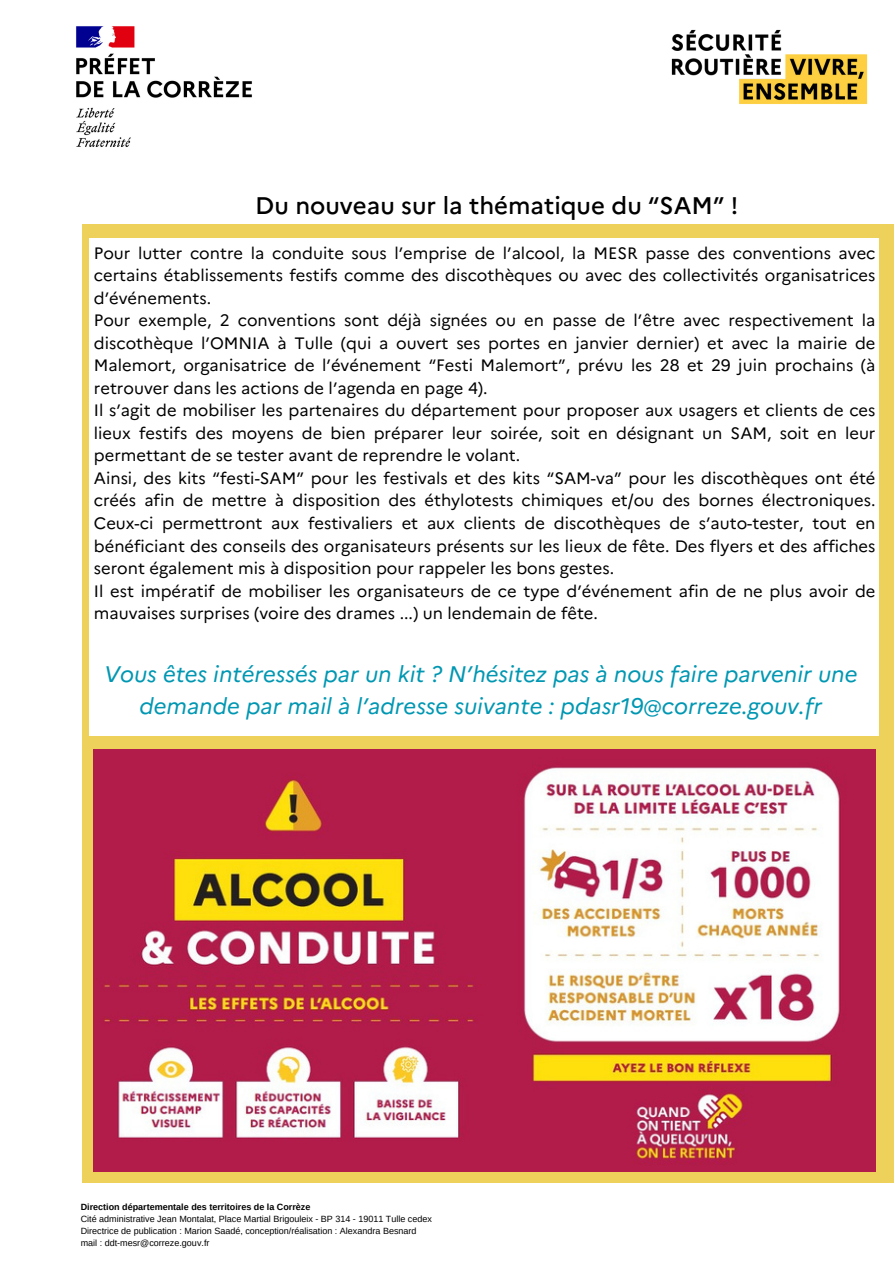
<style>
.page{position:relative;width:894px;height:1264px;background:#fff}
.page>*{position:absolute;margin:0;border:0;box-sizing:border-box;transform-origin:0 0}
.t1{font:500 24px "Marianne";color:#000}
.t2{font:italic 22.5px/31.5px "Marianne";color:#0097b2;text-align:center}
.t3{font:16.5px/22.5px "Marianne";color:#000}
.t4{font:9px/12px "Arimo";color:#000}
.t5{font:700 9px "Arimo";color:#000}
</style>
<div class="page">
<div style="left:82px;top:224px;width:811px;height:958px;background:#edd15a"></div>
<img style="left:671px;top:29px;width:197px;height:76px">
<img style="left:76px;top:26px;width:176px;height:121px">
<div style="left:89px;top:238px;width:789px;height:497px;background:#fff"></div>
<img style="left:93px;top:749px;width:782px;height:422px">
<h1 class="t1" style="left:255px;top:187px;width:484px">Du nouveau sur la thématique du “SAM” !</h1>
<p class="t3" style="left:94px;top:240px;width:783px">Pour lutter contre la conduite sous l’emprise de l’alcool, la MESR passe des conventions avec certains établissements festifs comme des discothèques ou avec des collectivités organisatrices d’événements.<br>Pour exemple, 2 conventions sont déjà signées ou en passe de l’être avec respectivement la discothèque l’OMNIA à Tulle (qui a ouvert ses portes en janvier dernier) et avec la mairie de Malemort, organisatrice de l’événement “Festi Malemort”, prévu les 28 et 29 juin prochains (à retrouver dans les actions de l’agenda en page 4).<br>Il s’agit de mobiliser les partenaires du département pour proposer aux usagers et clients de ces lieux festifs des moyens de bien préparer leur soirée, soit en désignant un SAM, soit en leur permettant de se tester avant de reprendre le volant.<br>Ainsi, des kits “festi-SAM” pour les festivals et des kits “SAM-va” pour les discothèques ont été créés afin de mettre à disposition des éthylotests chimiques et/ou des bornes électroniques.<br>Ceux-ci permettront aux festivaliers et aux clients de discothèques de s’auto-tester, tout en bénéficiant des conseils des organisateurs présents sur les lieux de fête. Des flyers et des affiches seront également mis à disposition pour rappeler les bons gestes.<br>Il est impératif de mobiliser les organisateurs de ce type d’événement afin de ne plus avoir de mauvaises surprises (voire des drames ...) un lendemain de fête.</p>
<h2 class="t2" style="left:104px;top:656px;width:754px">Vous êtes intéressés par un kit ? N’hésitez pas à nous faire parvenir une demande par mail à l’adresse suivante : pdasr19@correze.gouv.fr</h2>
<p class="t5" style="left:81px;top:1201px;width:231px">Direction départementale des territoires de la Corrèze</p>
<p class="t4" style="left:81px;top:1212px;width:352px">Cité administrative Jean Montalat, Place Martial Brigouleix - BP 314 - 19011 Tulle cedex<br>Directrice de publication : Marion Saadé, conception/réalisation : Alexandra Besnard mail : ddt-mesr@correze.gouv.fr</p>
</div>
